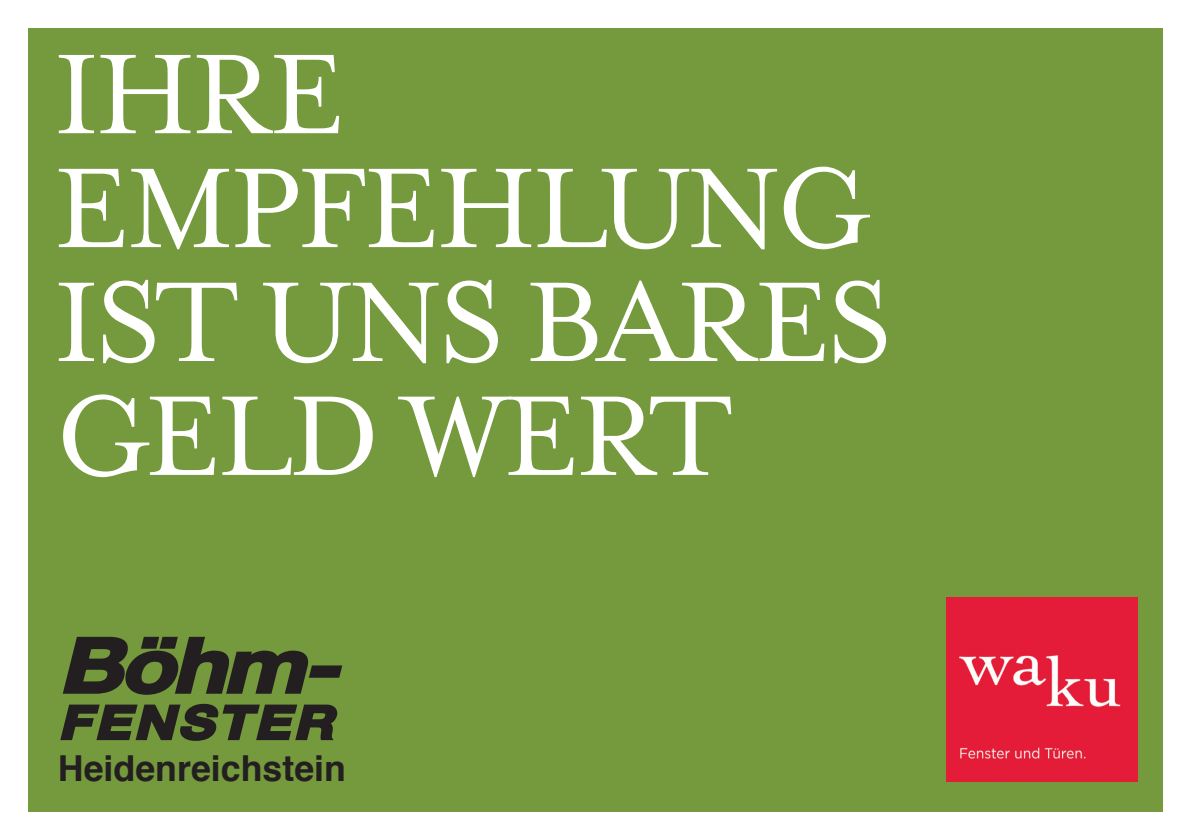
<style>
.page{position:relative;width:1191px;height:840px;background:#fff}
.page>*{position:absolute;margin:0;border:0;box-sizing:border-box;transform-origin:0 0}
.t1{font:130.2px "Mrs Eaves Roman";letter-spacing:-.025em;color:#fff}
.t2{font:italic 700 75.4px "Helvetica OT Neue";color:#231f20;scale:1.2 1}
.t3{font:italic 700 45.4px "Helvetica OT Neue";color:#231f20;scale:1.2 1}
.t4{font:700 35.8px "Helvetica";color:#231f20}
</style>
<div class="page">
<div style="left:28px;top:28px;width:1134px;height:783px;background:#75993d"></div>
<svg style="left:63px;top:636px;width:279px;height:58px"></svg>
<svg style="left:60px;top:703px;width:277px;height:37px"></svg>
<img style="left:946px;top:597px;width:191px;height:184px">
<p class="t1" style="left:54px;top:24px;width:293px">IHRE</p>
<p class="t1" style="left:54px;top:137px;width:816px">EMPFEHLUNG</p>
<p class="t1" style="left:54px;top:251px;width:839px">IST UNS BARES</p>
<p class="t1" style="left:54px;top:365px;width:680px">GELD WERT</p>
<p class="t2" style="left:58px;top:618px;width:254px">Böhm-</p>
<p class="t3" style="left:58px;top:693px;width:241px">FENSTER</p>
<p class="t4" style="left:58px;top:739px;width:289px">Heidenreichstein</p>
</div>
